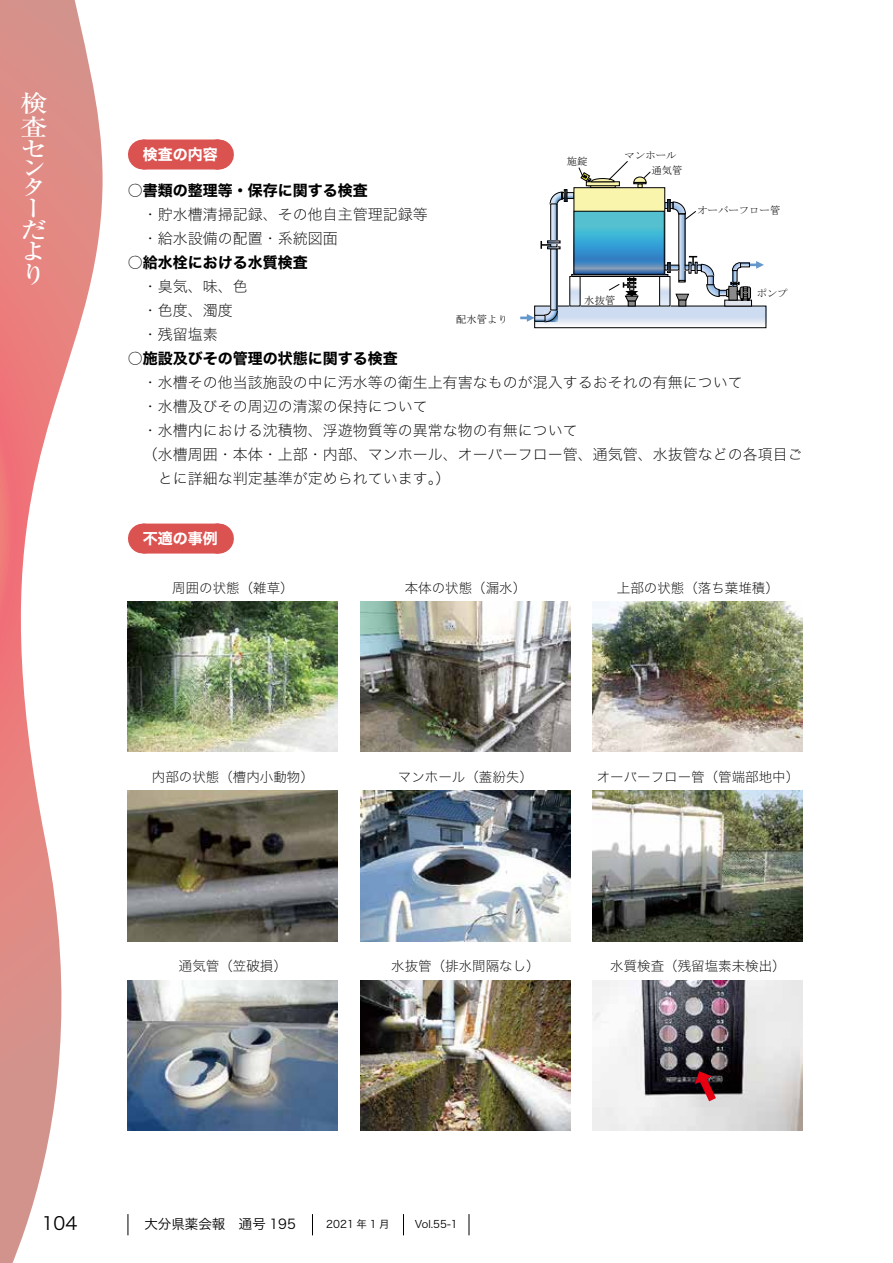
<style>
.page{position:relative;width:893px;height:1263px;background:#fff}
.page>*{position:absolute;margin:0;border:0;box-sizing:border-box;transform-origin:0 0}
.t1{font:500 23.55px/21.3px "Ryumin Pr 6 N";color:#fff;text-align:justify;scale:1.15 1}
.t2{font:18px "Hira Kaku Std N W3";color:#000}
.t3{font:15px/24px "Hira Kaku Std N W1";color:#000}
.t4{font:15px "Hira Kaku Std N W7";color:#000}
.t5{font:15px "Hira Kaku Std N W7";color:#fff}
.t6{font:13.5px "Hira Kaku Std N W1";color:#000}
.t7{font:13.5px "Hira Kaku Std N W3";color:#000}
.t8{font:10.5px "Hira Kaku Std N W3";color:#000}
.t9{font:10.35px "MS Mincho";color:#000}
</style>
<div class="page">
<svg style="left:0;top:0;width:103px;height:1263px"></svg>
<div style="left:143px;top:140px;width:75px;height:30px;background:#db5351"></div>
<svg style="left:180px;top:169px;width:38px;height:1px"></svg>
<hr style="left:218px;top:140px;width:1px;height:30px;background:#db5351">
<div style="left:143px;top:524px;width:75px;height:30px;background:#db5351"></div>
<svg style="left:180px;top:553px;width:38px;height:1px"></svg>
<hr style="left:218px;top:524px;width:1px;height:30px;background:#db5351">
<img style="left:128px;top:980px;width:210px;height:150px">
<img style="left:360px;top:980px;width:210px;height:150px">
<img style="left:128px;top:791px;width:210px;height:150px">
<img style="left:360px;top:791px;width:210px;height:150px">
<img style="left:593px;top:791px;width:210px;height:150px">
<img style="left:128px;top:602px;width:210px;height:150px">
<img style="left:360px;top:602px;width:210px;height:150px">
<img style="left:593px;top:602px;width:210px;height:150px">
<img style="left:593px;top:980px;width:210px;height:150px">
<svg style="left:692px;top:1067px;width:30px;height:43px"></svg>
<img style="left:536px;top:308px;width:228px;height:17px">
<div style="left:534px;top:306px;width:232px;height:22px;border:1px solid #000"></div>
<img style="left:681px;top:220px;width:2px;height:36px">
<img style="left:569px;top:276px;width:9px;height:30px">
<div style="left:659px;top:276px;width:11px;height:30px;border:1px solid #000"></div>
<div style="left:572px;top:274px;width:96px;height:3px;border:1px solid #000"></div>
<div style="left:679px;top:300px;width:7px;height:6px;background:#8a8a8a"></div>
<div style="left:679px;top:300px;width:7px;height:6px;border:1px solid #000"></div>
<svg style="left:520px;top:310px;width:38px;height:12px"></svg>
<div style="left:534px;top:315px;width:11px;height:6px;border:1px solid #000"></div>
<div style="left:725px;top:300px;width:26px;height:6px;background:#e0e4ed"></div>
<div style="left:724px;top:300px;width:28px;height:6px;border:1px solid #000"></div>
<img style="left:552px;top:251px;width:3px;height:57px">
<div style="left:550px;top:249px;width:7px;height:61px;border:1px solid #000"></div>
<div style="left:574px;top:188px;width:91px;height:86px;background:#f9f5ac"></div>
<div style="left:574px;top:187px;width:91px;height:88px;border:1px solid #000"></div>
<img style="left:576px;top:213px;width:86px;height:59px">
<div style="left:574px;top:211px;width:90px;height:63px;border:1px solid #000"></div>
<img style="left:552px;top:206px;width:3px;height:33px">
<div style="left:550px;top:204px;width:7px;height:37px;border:1px solid #000"></div>
<svg style="left:540px;top:241px;width:20px;height:8px"></svg>
<svg style="left:665px;top:256px;width:99px;height:44px"></svg>
<div style="left:740px;top:263px;width:10px;height:4px;border:1px solid #000"></div>
<svg style="left:550px;top:161px;width:101px;height:43px"></svg>
<svg style="left:665px;top:199px;width:31px;height:21px"></svg>
<svg style="left:608px;top:276px;width:31px;height:30px"></svg>
<svg style="left:312px;top:1214px;width:1px;height:21px"></svg>
<svg style="left:403px;top:1214px;width:1px;height:21px"></svg>
<svg style="left:469px;top:1214px;width:1px;height:21px"></svg>
<svg style="left:128px;top:1214px;width:1px;height:21px"></svg>
<h1 class="t1" style="left:20px;top:91px;width:25px;line-height:22.6px">検査セ</h1>
<h1 class="t1" style="left:20px;top:156px;width:24px;text-align:left">ンターだより</h1>
<p class="t5" style="left:143px;top:143px;width:77px">検査の内容</p>
<p class="t4" style="left:128px;top:179px;width:242px">○書類の整理等・保存に関する検査</p>
<p class="t3" style="left:143px;top:202px;width:287px">・貯水槽清掃記録、その他自主管理記録等・給水設備の配置・系統図面</p>
<p class="t4" style="left:128px;top:251px;width:182px">○給水栓における水質検査</p>
<p class="t3" style="left:143px;top:274px;width:107px">・臭気、味、色・色度、濁度・残留塩素</p>
<p class="t4" style="left:128px;top:347px;width:272px">○施設及びその管理の状態に関する検査</p>
<p class="t3" style="left:143px;top:370px;width:602px">・水槽その他当該施設の中に汚水等の衛生上有害なものが混入するおそれの有無について</p>
<p class="t3" style="left:143px;top:394px;width:287px">・水槽及びその周辺の清潔の保持について</p>
<p class="t3" style="left:143px;top:418px;width:437px">・水槽内における沈積物、浮遊物質等の異常な物の有無について</p>
<p class="t3" style="left:143px;top:442px;width:661px">（水槽周囲・本体・上部・内部、マンホール、オーバーフロー管、通気管、水抜管などの各項目ご</p>
<p class="t3" style="left:158px;top:466px;width:294px">とに詳細な判定基準が定められています。）</p>
<p class="t9" style="left:625px;top:150px;width:53px">マンホール</p>
<p class="t9" style="left:567px;top:156px;width:22px">施錠</p>
<p class="t9" style="left:651px;top:165px;width:33px">通気管</p>
<p class="t9" style="left:697px;top:205px;width:85px">オーバーフロー管</p>
<p class="t9" style="left:757px;top:288px;width:33px">ポンプ</p>
<p class="t9" style="left:584px;top:295px;width:33px">水抜管</p>
<p class="t9" style="left:456px;top:314px;width:53px">配水管より</p>
<p class="t5" style="left:143px;top:527px;width:77px">不適の事例</p>
<p class="t6" style="left:172px;top:578px;width:123px">周囲の状態（雑草）</p>
<p class="t6" style="left:405px;top:578px;width:123px">本体の状態（漏水）</p>
<p class="t6" style="left:617px;top:578px;width:164px">上部の状態（落ち葉堆積）</p>
<p class="t6" style="left:152px;top:767px;width:164px">内部の状態（槽内小動物）</p>
<p class="t6" style="left:398px;top:767px;width:136px">マンホール（蓋紛失）</p>
<p class="t6" style="left:597px;top:767px;width:204px">オーバーフロー管（管端部地中）</p>
<p class="t6" style="left:179px;top:956px;width:110px">通気管（笠破損）</p>
<p class="t6" style="left:391px;top:956px;width:150px">水抜管（排水間隔なし）</p>
<p class="t6" style="left:610px;top:956px;width:177px">水質検査（残留塩素未検出）</p>
<p class="t2" style="left:42px;top:1210px;width:37px">104</p>
<p class="t7" style="left:144px;top:1214px;width:153px">大分県薬会報　通号 195</p>
<p class="t8" style="left:326px;top:1216px;width:65px">2021 年 1 月</p>
<p class="t8" style="left:415px;top:1216px;width:44px">Vol.55-1</p>
</div>
